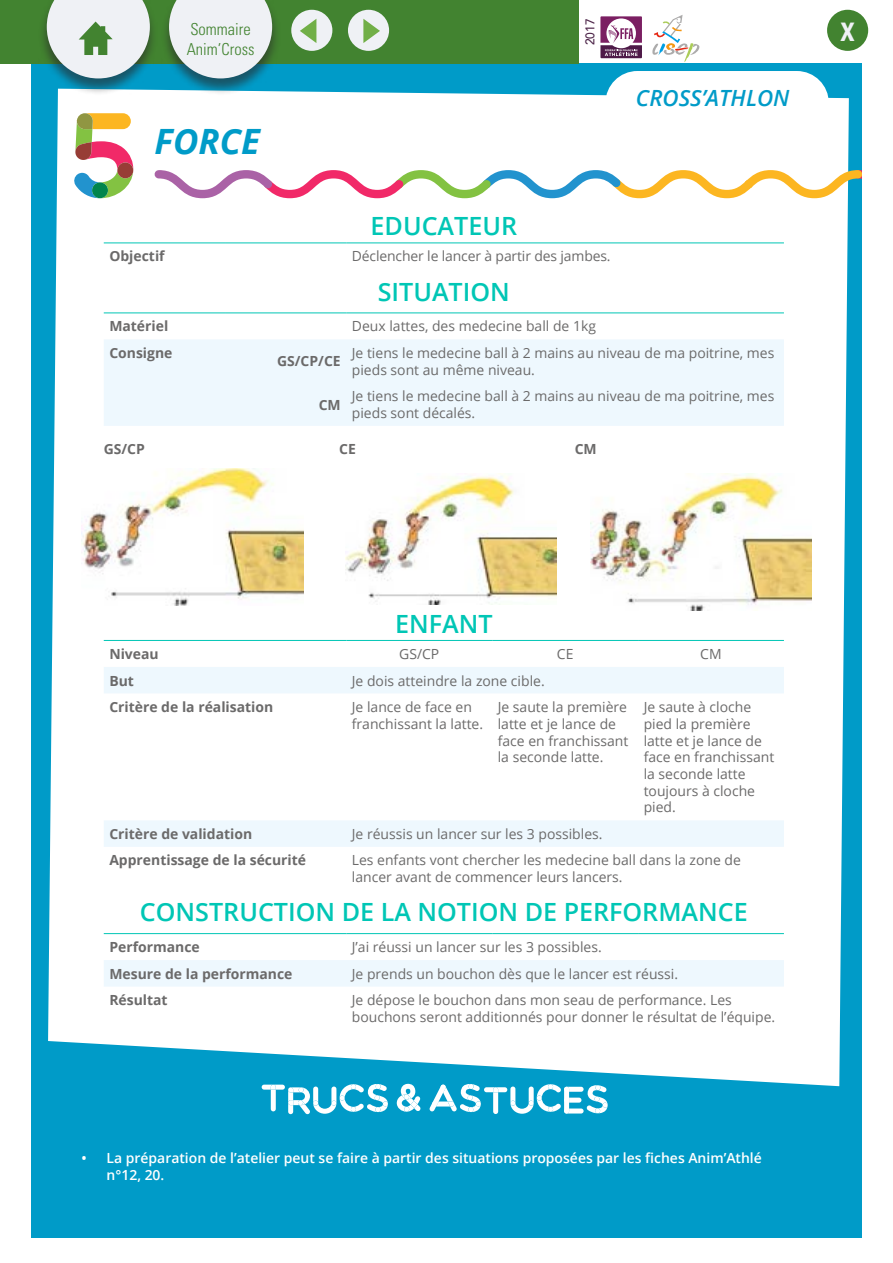
<style>
.page{position:relative;width:893px;height:1263px;background:#fff}
.page>*{position:absolute;margin:0;border:0;box-sizing:border-box;transform-origin:0 0}
.t1{font:italic 700 34.8px "Open Sans";color:#009bc8}
.t2{font:700 condensed 25.5px "Univers";color:#eff1f5}
.t3{font:600 25.05px "Open Sans";color:#00c6b5}
.t4{font:italic 600 22.35px "Open Sans";color:#009bc8}
.t5{font:300 condensed 16.5px/19.8px "Univers";color:#428330}
.t6{font:13.95px/16.8px "Open Sans";color:#6b6a6a}
.t7{font:700 13.95px "Open Sans";color:#6b6a6a}
.t8{font:600 13.95px/16.8px "Open Sans";color:#fff}
.t9{font:500 12.6px "Avenir";color:#4e264a;scale:.95 1}
</style>
<div class="page">
<div style="left:31px;top:63px;width:831px;height:1174px;background:#009bc8"></div>
<div style="left:48px;top:89px;width:801px;height:951px;background:#fff"></div>
<svg style="left:48px;top:1040px;width:792px;height:75px"></svg>
<svg style="left:150px;top:166px;width:712px;height:36px;background:#e8ded6"></svg>
<svg style="left:429px;top:1084px;width:179px;height:30px"></svg>
<svg style="left:262px;top:1084px;width:126px;height:30px"></svg>
<svg style="left:397px;top:1084px;width:24px;height:28px"></svg>
<div style="left:605px;top:71px;width:224px;height:72px;background:#fff"></div>
<div style="left:104px;top:339px;width:680px;height:87px;background:#eef8fe"></div>
<hr style="left:104px;top:243px;width:121px;height:1px;background:#00c6b5">
<hr style="left:225px;top:243px;width:121px;height:1px;background:#00c6b5">
<hr style="left:346px;top:243px;width:438px;height:1px;background:#00c6b5">
<hr style="left:104px;top:313px;width:121px;height:1px;background:#00c6b5">
<hr style="left:225px;top:313px;width:121px;height:1px;background:#00c6b5">
<hr style="left:346px;top:313px;width:438px;height:1px;background:#00c6b5">
<svg style="left:104px;top:667px;width:680px;height:319px;background:#fafdfe"></svg>
<hr style="left:104px;top:933px;width:242px;height:1px;background:#00c6b5">
<hr style="left:346px;top:933px;width:146px;height:1px;background:#00c6b5">
<hr style="left:492px;top:933px;width:146px;height:1px;background:#00c6b5">
<hr style="left:638px;top:933px;width:146px;height:1px;background:#00c6b5">
<hr style="left:104px;top:640px;width:242px;height:1px;background:#00c6b5">
<hr style="left:346px;top:640px;width:146px;height:1px;background:#00c6b5">
<hr style="left:492px;top:640px;width:146px;height:1px;background:#00c6b5">
<hr style="left:638px;top:640px;width:146px;height:1px;background:#00c6b5">
<svg style="left:73px;top:113px;width:61px;height:85px;background:#d1b79e"></svg>
<div style="left:92px;top:182px;width:16px;height:16px;background:#00854d;border-radius:50%"></div>
<img style="left:81px;top:469px;width:222px;height:136px">
<img style="left:345px;top:474px;width:212px;height:131px">
<img style="left:590px;top:474px;width:221px;height:137px">
<div style="left:0;top:0;width:578px;height:64px;background:#428330"></div>
<div style="left:161px;top:0;width:120px;height:96px;background:#282828;opacity:.6"></div>
<svg style="left:169px;top:0;width:103px;height:78px;background:#cfdee0"></svg>
<div style="left:39px;top:0;width:120px;height:96px;background:#282828;opacity:.6"></div>
<svg style="left:47px;top:0;width:103px;height:78px;background:#c1d5d0"></svg>
<div style="left:291px;top:10px;width:41px;height:41px;background:#eff1f5;border-radius:50%"></div>
<svg style="left:300px;top:19px;width:16px;height:24px"></svg>
<div style="left:348px;top:10px;width:41px;height:41px;background:#eff1f5;border-radius:50%"></div>
<svg style="left:363px;top:19px;width:17px;height:24px"></svg>
<div style="left:827px;top:10px;width:41px;height:41px;background:#428330;border-radius:50%"></div>
<svg style="left:598px;top:14px;width:46px;height:47px"></svg>
<svg style="left:600px;top:16px;width:42px;height:42px"></svg>
<svg style="left:652px;top:15px;width:48px;height:47px"></svg>
<p class="t5" style="left:187px;top:20px;width:69px">Sommaire<br>Anim’Cross</p>
<p class="t9" style="left:583px;top:45px;width:30px;rotate:-90deg">2017</p>
<h2 class="t2" style="left:841px;top:16px;width:16px">X</h2>
<h1 class="t1" style="left:155px;top:117px;width:107px">FORCE</h1>
<h3 class="t3" style="left:371px;top:209px;width:148px">EDUCATEUR</h3>
<h3 class="t4" style="left:636px;top:82px;width:155px">CROSS’ATHLON</h3>
<p class="t7" style="left:109px;top:247px;width:57px">Objectif</p>
<p class="t6" style="left:352px;top:248px;width:260px">Déclencher le lancer à partir des jambes.</p>
<h3 class="t3" style="left:378px;top:274px;width:134px">SITUATION</h3>
<p class="t7" style="left:109px;top:317px;width:60px">Matériel</p>
<p class="t6" style="left:352px;top:318px;width:246px">Deux lattes, des medecine ball de 1kg</p>
<p class="t7" style="left:109px;top:343px;width:65px">Consigne</p>
<p class="t7" style="left:277px;top:351px;width:65px">GS/CP/CE</p>
<p class="t6" style="left:352px;top:344px;width:424px">Je tiens le medecine ball à 2 mains au niveau de ma poitrine, mes pieds sont au même niveau.</p>
<p class="t7" style="left:319px;top:395px;width:24px">CM</p>
<p class="t6" style="left:352px;top:387px;width:424px">Je tiens le medecine ball à 2 mains au niveau de ma poitrine, mes pieds sont décalés.</p>
<p class="t7" style="left:104px;top:439px;width:43px">GS/CP</p>
<p class="t7" style="left:339px;top:439px;width:18px">CE</p>
<p class="t7" style="left:575px;top:439px;width:24px">CM</p>
<h3 class="t3" style="left:395px;top:606px;width:99px">ENFANT</h3>
<p class="t7" style="left:109px;top:644px;width:51px">Niveau</p>
<p class="t6" style="left:399px;top:645px;width:42px">GS/CP</p>
<p class="t6" style="left:557px;top:645px;width:18px">CE</p>
<p class="t6" style="left:700px;top:645px;width:23px">CM</p>
<p class="t7" style="left:109px;top:671px;width:26px">But</p>
<p class="t6" style="left:352px;top:672px;width:194px">Je dois atteindre la zone cible.</p>
<p class="t7" style="left:109px;top:697px;width:165px">Critère de la réalisation</p>
<p class="t6" style="left:352px;top:698px;width:133px">Je lance de face en franchissant la latte.</p>
<p class="t6" style="left:498px;top:698px;width:132px">Je saute la première latte et je lance de face en franchissant la seconde latte.</p>
<p class="t6" style="left:644px;top:698px;width:132px">Je saute à cloche pied la première latte et je lance de face en franchissant la seconde latte toujours à cloche pied.</p>
<p class="t7" style="left:109px;top:824px;width:144px">Critère de validation</p>
<p class="t6" style="left:352px;top:825px;width:252px">Je réussis un lancer sur les 3 possibles.</p>
<p class="t7" style="left:109px;top:850px;width:198px">Apprentissage de la sécurité</p>
<p class="t6" style="left:352px;top:852px;width:391px">Les enfants vont chercher les medecine ball dans la zone de lancer avant de commencer leurs lancers.</p>
<h3 class="t3" style="left:140px;top:895px;width:609px">CONSTRUCTION DE LA NOTION DE PERFORMANCE</h3>
<p class="t7" style="left:109px;top:937px;width:92px">Performance</p>
<p class="t6" style="left:352px;top:938px;width:251px">J’ai réussi un lancer sur les 3 possibles.</p>
<p class="t7" style="left:109px;top:964px;width:185px">Mesure de la performance</p>
<p class="t6" style="left:352px;top:965px;width:328px">Je prends un bouchon dès que le lancer est réussi.</p>
<p class="t7" style="left:109px;top:990px;width:60px">Résultat</p>
<p class="t6" style="left:352px;top:991px;width:425px">Je dépose le bouchon dans mon seau de performance. Les bouchons seront additionnés pour donner le résultat de l’équipe.</p>
<p class="t8" style="left:107px;top:1149px;width:657px;text-indent:-25px">• La préparation de l’atelier peut se faire à partir des situations proposées par les fiches Anim’Athlé n°12, 20.</p>
</div>
